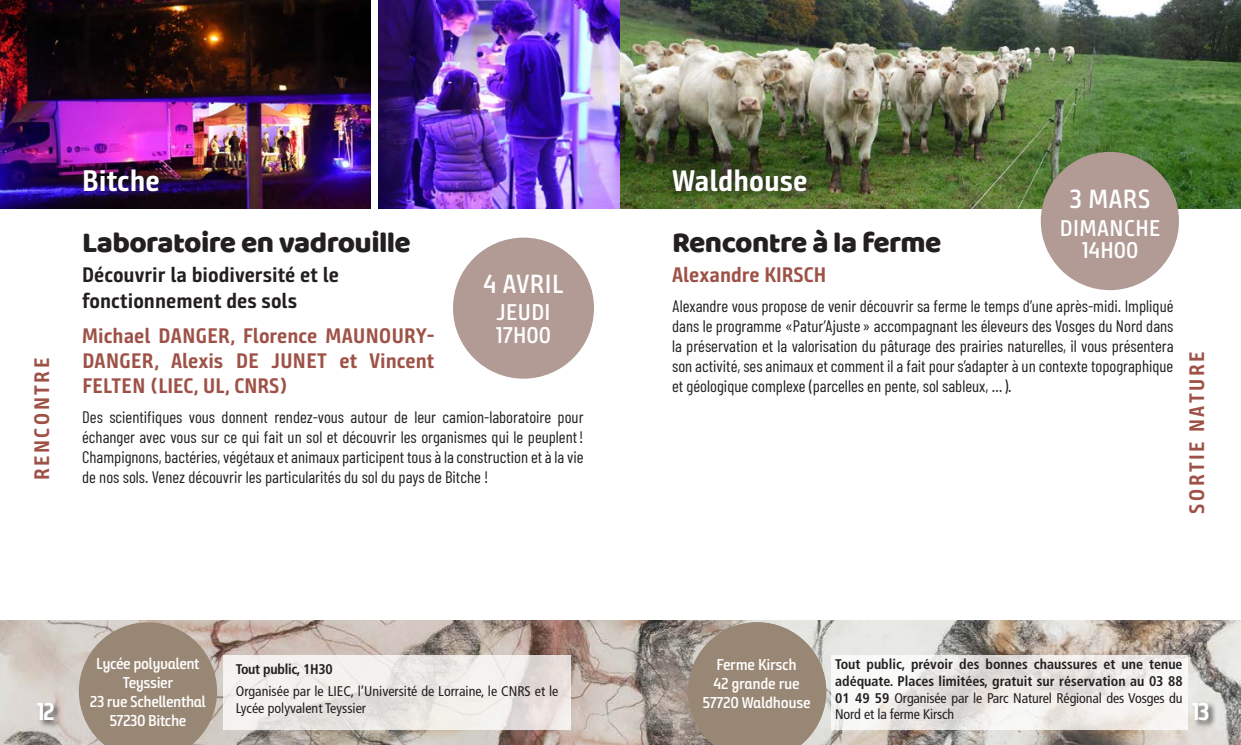
<style>
.page{position:relative;width:1241px;height:745px;background:#fff}
.page>*{position:absolute;margin:0;border:0;box-sizing:border-box;transform-origin:0 0}
.Evènement{font:29.75px "Baloo Thambi";letter-spacing:-.02em;color:#231f20}
.Ville{font:700 29.75px "Bunday Sans";color:#fff}
.t1{font:26.25px "Bunday Sans Semi Bold Up";letter-spacing:.02em;color:#fff}
.NUM_page{font:700 24.5px "Bunday Sans";color:#fff}
.t2{font:22.75px "Bunday Sans Semi Bold Up";letter-spacing:.02em;color:#fff}
.Sous_titre{font:700 21px/25.2px "Bunday Sans";color:#9e5247;text-align:justify}
.Sous_titre-2{font:700 21px/25.2px "Bunday Sans";color:#231f20}
.Sommaire{font:700 21px "Bunday Sans";letter-spacing:.12em;color:#9e5247}
.Texte_courant{font:16.62px/19.9px "Barlow Condensed";color:#231f20;text-align:justify}
.Infos_photos{font:15.75px "Bunday Sans Semi Bold Up";letter-spacing:-.03em;color:#fff}
.Infos_1{font:700 condensed 14px/16.8px "Frutiger LT Std";color:#231f20;text-align:justify}
.Infos_2{font:condensed 14px/16.8px "Frutiger LT Std";color:#231f20}
.Infos_1-2{font:700 condensed 14px "Frutiger LT Std";letter-spacing:-.02em;color:#231f20}
.s1{font-weight:400}
</style>
<div class="page">
<img style="left:0;top:620px;width:1240px;height:124px">
<img style="left:0;top:0;width:370px;height:208px">
<img style="left:379px;top:0;width:861px;height:208px">
<div style="left:36px;top:700px;width:26px;height:28px;background:#231f20;opacity:.75"></div>
<div style="left:453px;top:237px;width:141px;height:141px;background:#b19b94;border-radius:50%"></div>
<svg style="left:79px;top:622px;width:138px;height:122px;background:#a19080"></svg>
<svg style="left:223px;top:655px;width:347px;height:74px;fill:#f1eeea"></svg>
<div style="left:1190px;top:700px;width:26px;height:28px;background:#231f20;opacity:.75"></div>
<svg style="left:688px;top:622px;width:138px;height:122px;background:#9e8e7e"></svg>
<svg style="left:831px;top:655px;width:356px;height:74px"></svg>
<div style="left:73px;top:159px;width:96px;height:43px;background:#231f20;opacity:.75"></div>
<div style="left:662px;top:159px;width:154px;height:42px;background:#231f20;opacity:.75"></div>
<div style="left:1040px;top:152px;width:138px;height:138px;background:#b19b94;border-radius:50%"></div>
<p class="Sommaire" style="left:29px;top:479px;width:123px;rotate:-90deg">RENCONTRE</p>
<p class="Ville" style="left:82px;top:163px;width:79px">Bitche</p>
<p class="Ville" style="left:672px;top:163px;width:137px">Waldhouse</p>
<p class="t1" style="left:1069px;top:183px;width:82px">3 MARS</p>
<p class="t2" style="left:1059px;top:214px;width:102px">DIMANCHE</p>
<p class="t2" style="left:1081px;top:236px;width:58px">14H00</p>
<p class="Evènement" style="left:672px;top:221px;width:271px">Rencontre à la ferme</p>
<p class="Sous_titre" style="left:672px;top:262px;width:156px">Alexandre KIRSCH</p>
<p class="Texte_courant" style="left:672px;top:296px;width:503px">Alexandre vous propose de venir découvrir sa ferme le temps d’une après-midi. Impliqué dans le programme «Patur’Ajuste » accompagnant les éleveurs des Vosges du Nord dans la préservation et la valorisation du pâturage des prairies naturelles, il vous présentera son activité, ses animaux et comment il a fait pour s’adapter à un contexte topographique et géologique complexe (parcelles en pente, sol sableux, …).</p>
<p class="Evènement" style="left:82px;top:221px;width:330px">Laboratoire en vadrouille</p>
<p class="Sous_titre-2" style="left:82px;top:262px;width:258px">Découvrir la biodiversité et le fonctionnement des sols</p>
<p class="Sous_titre" style="left:82px;top:323px;width:354px">Michael DANGER, Florence MAUNOURY-DANGER, Alexis DE JUNET et Vincent FELTEN (LIEC, UL, CNRS)</p>
<p class="Texte_courant" style="left:82px;top:406px;width:503px">Des scientifiques vous donnent rendez-vous autour de leur camion-laboratoire pour échanger avec vous sur ce qui fait un sol et découvrir les organismes qui le peuplent!<br>Champignons, bactéries, végétaux et animaux participent tous à la construction et à la vie de nos sols. Venez découvrir les particularités du sol du pays de Bitche !</p>
<p class="t1" style="left:483px;top:268px;width:82px">4 AVRIL</p>
<p class="t2" style="left:496px;top:298px;width:56px">JEUDI</p>
<p class="t2" style="left:495px;top:321px;width:57px">17H00</p>
<p class="Sommaire" style="left:1183px;top:513px;width:163px;rotate:-90deg">SORTIE NATURE</p>
<p class="Infos_photos" style="left:96px;top:653px;width:105px">Lycée polyvalent</p>
<p class="Infos_photos" style="left:123px;top:672px;width:52px">Teyssier</p>
<p class="Infos_photos" style="left:90px;top:691px;width:117px">23 rue Schellenthal</p>
<p class="Infos_photos" style="left:109px;top:710px;width:78px">57230 Bitche</p>
<p class="Infos_1" style="left:835px;top:655px;width:349px">Tout public, prévoir des bonnes chaussures et une tenue adéquate. Places limitées, gratuit sur réservation au 03 88<br>01 49 59 <span class="s1">Organisée par le Parc Naturel Régional des Vosges du Nord et la ferme Kirsch</span></p>
<p class="Infos_photos" style="left:716px;top:654px;width:82px">Ferme Kirsch</p>
<p class="Infos_photos" style="left:713px;top:673px;width:88px">42 grande rue</p>
<p class="Infos_photos" style="left:702px;top:692px;width:110px">57720 Waldhouse</p>
<p class="Infos_1-2" style="left:236px;top:660px;width:98px">Tout public, 1H30</p>
<p class="Infos_2" style="left:236px;top:682px;width:324px">Organisée par le LIEC, l’Université de Lorraine, le CNRS et le<br>Lycée polyvalent Teyssier</p>
<p class="NUM_page" style="left:37px;top:696px;width:19px">12</p>
<p class="NUM_page" style="left:1191px;top:696px;width:19px">13</p>
</div>
